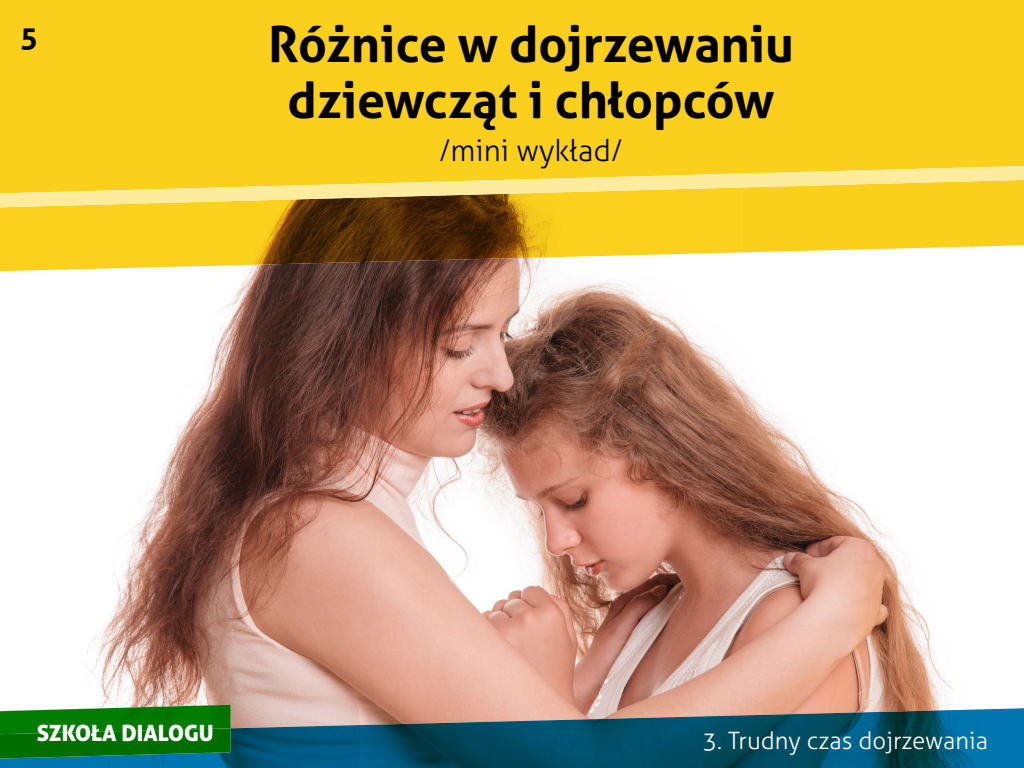
<style>
.page{position:relative;width:1024px;height:768px;background:#fff}
.page>*{position:absolute;margin:0;border:0;box-sizing:border-box;transform-origin:0 0}
.t1{font:700 50px/56px "Aller";color:#000;text-align:center}
.t2{font:300 30px "Aller";color:#000}
.t3{font:700 30px "Aller";color:#000}
.t4{font:300 24px "Aller";color:#fff}
.t5{font:22.5px "Aller Display";color:#fff}
</style>
<div class="page">
<img style="left:0;top:252px;width:953px;height:456px">
<img style="left:0;top:708px;width:1024px;height:60px">
<div style="left:0;top:0;width:1024px;height:166px;background:#fbd01d"></div>
<img style="left:0;top:207px;width:742px;height:64px">
<img style="left:741px;top:207px;width:283px;height:45px">
<svg style="left:0;top:166px;width:1024px;height:41px;background:#f2d049"></svg>
<img style="left:0;top:734px;width:231px;height:25px">
<img style="left:0;top:705px;width:231px;height:29px">
<p class="t3" style="left:20px;top:19px;width:19px">5</p>
<p class="t1" style="left:268px;top:16px;width:527px">Różnice w dojrzewaniu dziewcząt i chłopców</p>
<p class="t2" style="left:439px;top:132px;width:186px">/mini wykład/</p>
<p class="t5" style="left:37px;top:718px;width:179px">SZKOŁA DIALOGU</p>
<p class="t4" style="left:703px;top:726px;width:287px">3. Trudny czas dojrzewania</p>
</div>
